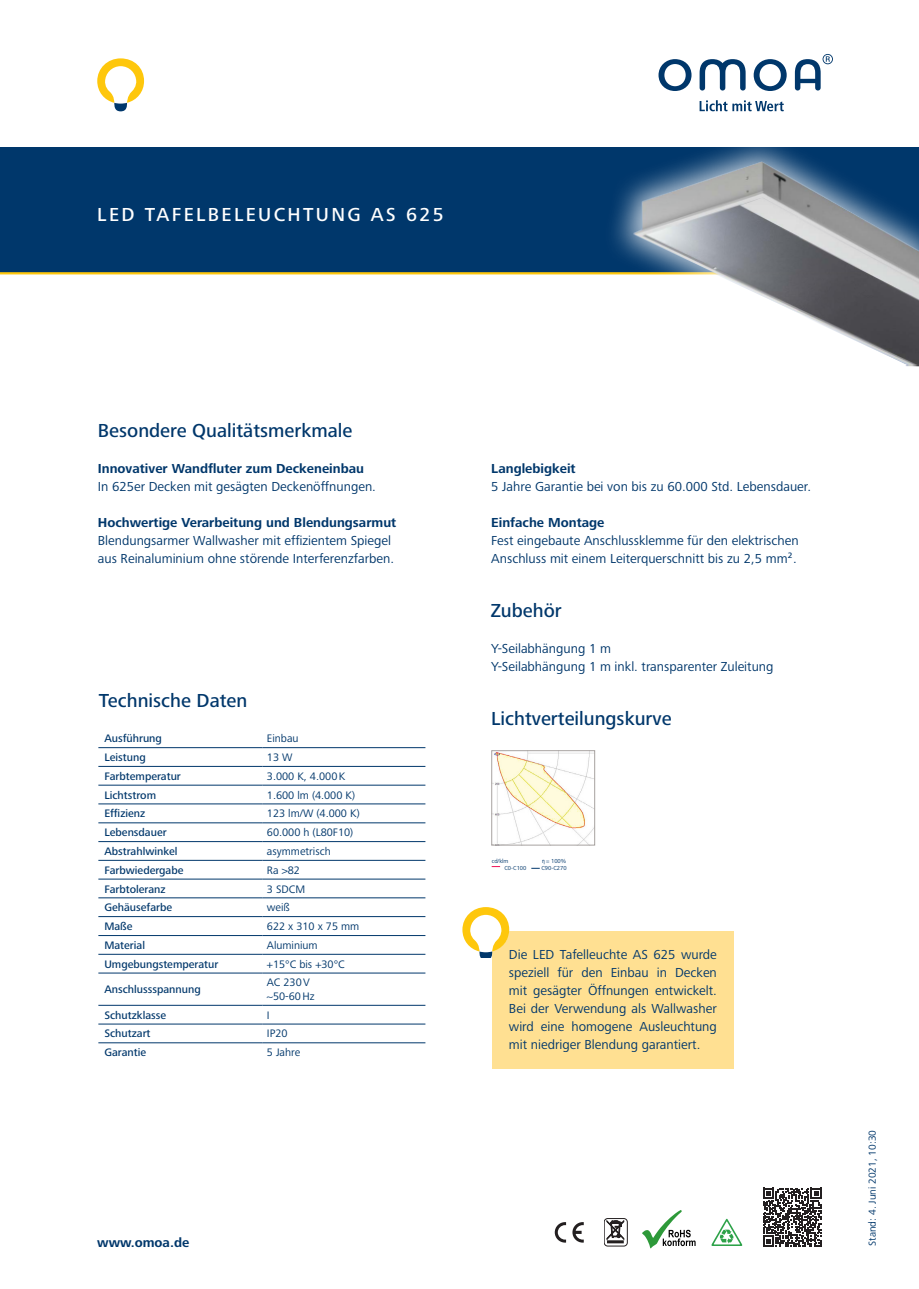
<style>
.page{position:relative;width:919px;height:1289px;background:#fff}
.page>*{position:absolute;margin:0;border:0;box-sizing:border-box;transform-origin:0 0}
.t1{font:500 19.5px "Frutiger Next Pro";color:#00376b}
.t2{font:500 19.5px "Frutiger Next Pro";letter-spacing:.12em;color:#fff}
.t3{font:13.5px/18px "Frutiger Next Pro";color:#00376b}
.t4{font:700 13.5px "Frutiger Next Pro";color:#00376b}
.t5{font:500 11.25px "Frutiger Next Pro";color:#00376b}
.t6{font:11.25px "Frutiger Next Pro";color:#00376b}
.t7{font:10.5px "Frutiger Next Pro";color:#00376b}
.t8{font:6px "Frutiger Next Pro";color:#00376b}
.s1{font-family:"Arial Narrow"}
</style>
<div class="page">
<svg style="left:658px;top:59px;width:33px;height:32px"></svg>
<svg style="left:753px;top:59px;width:33px;height:32px"></svg>
<svg style="left:699px;top:59px;width:46px;height:31px"></svg>
<svg style="left:794px;top:54px;width:38px;height:36px"></svg>
<svg style="left:699px;top:100px;width:84px;height:11px"></svg>
<svg style="left:97px;top:58px;width:47px;height:53px"></svg>
<div style="left:0;top:147px;width:918px;height:126px;background:#00376b"></div>
<hr style="left:0;top:272px;width:918px;height:2px;background:#fec70c">
<hr style="left:98px;top:747px;width:164px;height:1px;background:#00376b">
<hr style="left:262px;top:747px;width:163px;height:1px;background:#00376b">
<hr style="left:98px;top:766px;width:164px;height:1px;background:#00376b">
<hr style="left:262px;top:766px;width:163px;height:1px;background:#00376b">
<hr style="left:98px;top:785px;width:164px;height:1px;background:#00376b">
<hr style="left:262px;top:785px;width:163px;height:1px;background:#00376b">
<hr style="left:98px;top:803px;width:164px;height:1px;background:#00376b">
<hr style="left:262px;top:803px;width:163px;height:1px;background:#00376b">
<hr style="left:98px;top:822px;width:164px;height:1px;background:#00376b">
<hr style="left:262px;top:822px;width:163px;height:1px;background:#00376b">
<hr style="left:98px;top:841px;width:164px;height:1px;background:#00376b">
<hr style="left:262px;top:841px;width:163px;height:1px;background:#00376b">
<hr style="left:98px;top:860px;width:164px;height:1px;background:#00376b">
<hr style="left:262px;top:860px;width:163px;height:1px;background:#00376b">
<hr style="left:98px;top:878px;width:164px;height:1px;background:#00376b">
<hr style="left:262px;top:878px;width:163px;height:1px;background:#00376b">
<hr style="left:98px;top:897px;width:164px;height:1px;background:#00376b">
<hr style="left:262px;top:897px;width:163px;height:1px;background:#00376b">
<hr style="left:98px;top:916px;width:164px;height:1px;background:#00376b">
<hr style="left:262px;top:916px;width:163px;height:1px;background:#00376b">
<hr style="left:98px;top:935px;width:164px;height:1px;background:#00376b">
<hr style="left:262px;top:935px;width:163px;height:1px;background:#00376b">
<hr style="left:98px;top:954px;width:164px;height:1px;background:#00376b">
<hr style="left:262px;top:954px;width:163px;height:1px;background:#00376b">
<hr style="left:98px;top:972px;width:164px;height:1px;background:#00376b">
<hr style="left:262px;top:972px;width:163px;height:1px;background:#00376b">
<hr style="left:98px;top:1005px;width:164px;height:1px;background:#00376b">
<hr style="left:262px;top:1005px;width:163px;height:1px;background:#00376b">
<hr style="left:98px;top:1023px;width:164px;height:1px;background:#00376b">
<hr style="left:262px;top:1023px;width:163px;height:1px;background:#00376b">
<hr style="left:98px;top:1042px;width:164px;height:1px;background:#00376b">
<hr style="left:262px;top:1042px;width:163px;height:1px;background:#00376b">
<svg style="left:554px;top:1222px;width:12px;height:20px"></svg>
<svg style="left:572px;top:1222px;width:11px;height:20px"></svg>
<svg style="left:604px;top:1218px;width:23px;height:27px"></svg>
<div style="left:604px;top:1218px;width:23px;height:28px;border:1px solid #231f20;border-radius:4px"></div>
<svg style="left:606px;top:1220px;width:18px;height:23px"></svg>
<svg style="left:711px;top:1218px;width:31px;height:27px"></svg>
<svg style="left:642px;top:1210px;width:53px;height:38px"></svg>
<svg style="left:763px;top:1187px;width:58px;height:59px"></svg>
<div style="left:602px;top:132px;width:316px;height:265px;background:#fff"></div>
<img style="left:603px;top:147px;width:315px;height:219px">
<div style="left:492px;top:931px;width:241px;height:138px;background:#ffe092"></div>
<svg style="left:462px;top:907px;width:47px;height:50px"></svg>
<img style="left:493px;top:752px;width:100px;height:91px">
<div style="left:491px;top:750px;width:104px;height:95px;border:1px solid #a7a2a0"></div>
<p class="t2" style="left:97px;top:203px;width:348px">LED TAFELBELEUCHTUNG AS 625</p>
<p class="t1" style="left:98px;top:419px;width:256px">Besondere Qualitätsmerkmale</p>
<p class="t4" style="left:98px;top:460px;width:268px">Innovativer Wandfluter zum Deckeneinbau</p>
<p class="t3" style="left:98px;top:477px;width:279px">In 625er Decken mit gesägten Deckenöffnungen.</p>
<p class="t4" style="left:98px;top:514px;width:300px">Hochwertige Verarbeitung und Blendungsarmut</p>
<p class="t3" style="left:98px;top:531px;width:295px">Blendungsarmer Wallwasher mit effizientem Spiegel</p>
<p class="t3" style="left:98px;top:549px;width:298px">aus Reinaluminium ohne störende Interferenzfarben.</p>
<p class="t1" style="left:99px;top:689px;width:150px">Technische Daten</p>
<p class="t5" style="left:104px;top:731px;width:59px">Ausführung</p>
<p class="t6" style="left:267px;top:731px;width:33px">Einbau</p>
<p class="t5" style="left:104px;top:751px;width:43px">Leistung</p>
<p class="t6" style="left:267px;top:751px;width:27px">13 W</p>
<p class="t5" style="left:104px;top:769px;width:78px">Farbtemperatur</p>
<p class="t6" style="left:267px;top:769px;width:80px">3.000 K, 4.000K</p>
<p class="t5" style="left:104px;top:788px;width:53px">Lichtstrom</p>
<p class="t6" style="left:267px;top:788px;width:90px">1.600 lm (4.000 K)</p>
<p class="t5" style="left:104px;top:807px;width:42px">Effizienz</p>
<p class="t6" style="left:267px;top:807px;width:94px">123 lm/W (4.000 K)</p>
<p class="t5" style="left:104px;top:826px;width:64px">Lebensdauer</p>
<p class="t6" style="left:267px;top:826px;width:88px">60.000 h (L80F10)</p>
<p class="t5" style="left:104px;top:844px;width:75px">Abstrahlwinkel</p>
<p class="t6" style="left:267px;top:844px;width:65px">asymmetrisch</p>
<p class="t5" style="left:104px;top:863px;width:81px">Farbwiedergabe</p>
<p class="t6" style="left:267px;top:863px;width:35px">Ra &gt;82</p>
<p class="t5" style="left:104px;top:882px;width:63px">Farbtoleranz</p>
<p class="t6" style="left:267px;top:882px;width:40px">3 SDCM</p>
<p class="t5" style="left:104px;top:901px;width:69px">Gehäusefarbe</p>
<p class="t6" style="left:267px;top:901px;width:24px">weiß</p>
<p class="t5" style="left:104px;top:919px;width:30px">Maße</p>
<p class="t6" style="left:267px;top:919px;width:94px">622 x 310 x 75 mm</p>
<p class="t5" style="left:104px;top:938px;width:42px">Material</p>
<p class="t6" style="left:267px;top:938px;width:52px">Aluminium</p>
<p class="t5" style="left:104px;top:957px;width:115px">Umgebungstemperatur</p>
<p class="t6" style="left:267px;top:957px;width:79px">+15°C bis +30°C</p>
<p class="t5" style="left:104px;top:983px;width:98px">Anschlussspannung</p>
<p class="t6" style="left:267px;top:976px;width:44px">AC 230V</p>
<p class="t6" style="left:267px;top:989px;width:49px">~50-60Hz</p>
<p class="t5" style="left:104px;top:1008px;width:63px">Schutzklasse</p>
<p class="t6" style="left:267px;top:1008px;width:4px">I</p>
<p class="t5" style="left:104px;top:1027px;width:48px">Schutzart</p>
<p class="t6" style="left:267px;top:1027px;width:22px">IP20</p>
<p class="t5" style="left:104px;top:1046px;width:43px">Garantie</p>
<p class="t6" style="left:267px;top:1046px;width:35px">5 Jahre</p>
<p class="t4" style="left:97px;top:1234px;width:93px">www.omoa.de</p>
<p class="t4" style="left:491px;top:460px;width:86px">Langlebigkeit</p>
<p class="t3" style="left:491px;top:477px;width:321px">5 Jahre Garantie bei von bis zu 60.000 Std. Lebensdauer.</p>
<p class="t4" style="left:491px;top:514px;width:115px">Einfache Montage</p>
<p class="t3" style="left:491px;top:531px;width:309px">Fest eingebaute Anschlussklemme für den elektrischen<br>Anschluss mit einem Leiterquerschnitt bis zu 2,5 mm².</p>
<p class="t1" style="left:490px;top:599px;width:72px">Zubehör</p>
<p class="t3" style="left:491px;top:639px;width:284px">Y-Seilabhängung 1 m<br>Y-Seilabhängung 1 m inkl. transparenter Zuleitung</p>
<p class="t1" style="left:491px;top:707px;width:182px">Lichtverteilungskurve</p>
<p class="t8" style="left:491px;top:857px;width:18px">cd/klm</p>
<p class="t8" style="left:504px;top:864px;width:23px">C0-C100</p>
<p class="t8" style="left:541px;top:864px;width:27px">C90-C270</p>
<p class="t8" style="left:542px;top:857px;width:26px"><span class="s1">η</span> = 100%</p>
<p class="t3" style="left:509px;top:945px;width:209px;text-align:justify">Die LED Tafelleuchte AS 625 wurde speziell für den Einbau in Decken mit gesägter Öffnungen entwickelt.<br>Bei der Verwendung als Wallwasher wird eine homogene Ausleuchtung mit niedriger Blendung garantiert.</p>
<p class="t7" style="left:866px;top:1245px;width:117px;rotate:-90deg">Stand: 4. Juni 2021, 10:30</p>
</div>
